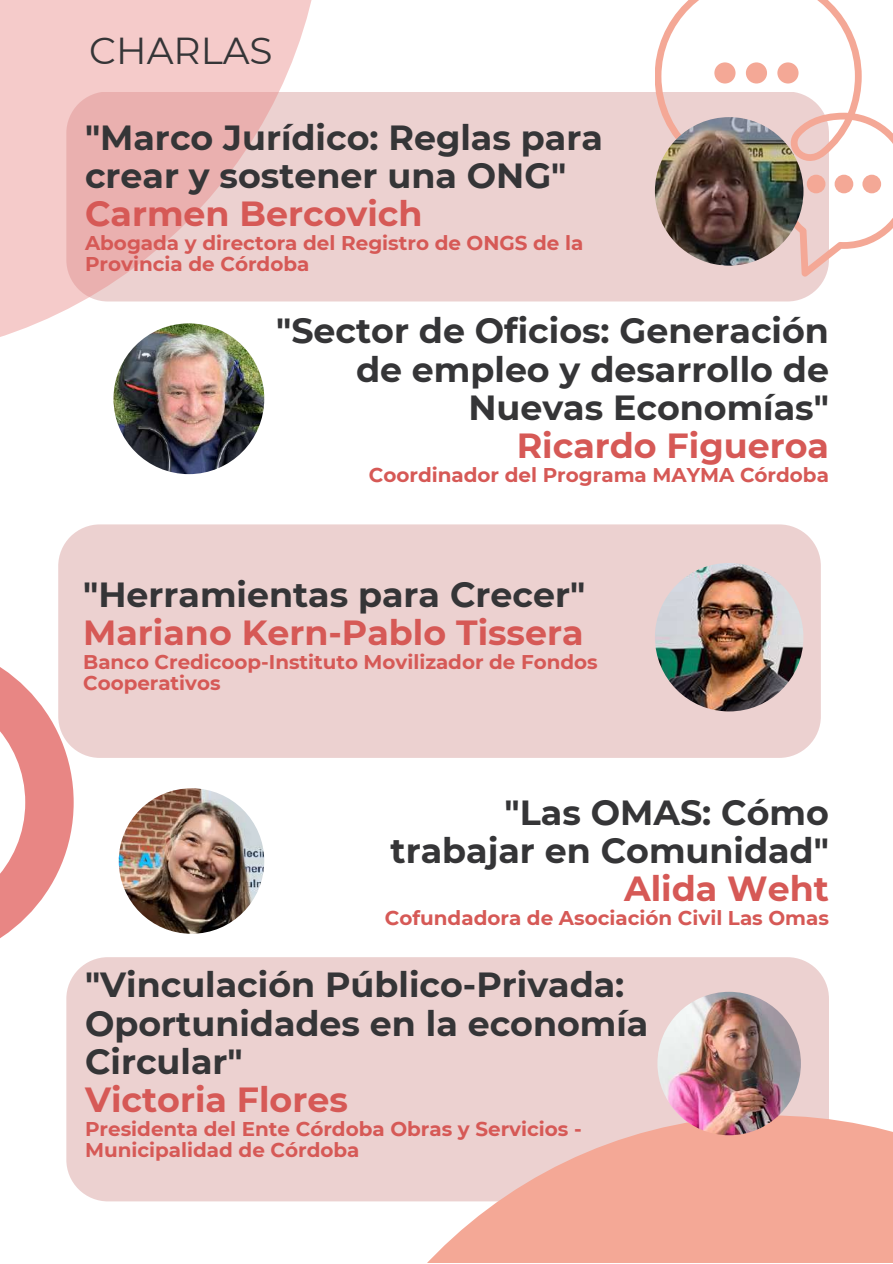
<style>
.page{position:relative;width:893px;height:1264px;background:#fff}
.page>*{position:absolute;margin:0;border:0;box-sizing:border-box;transform-origin:0 0}
.t1{font:37.5px "Montserrat";color:#353537}
.t2{font:700 34.8px/38.2px "Montserrat";color:#353537}
.t3{font:700 34.8px "Montserrat";color:#d65956}
.t4{font:700 19.95px/21.3px "Montserrat";color:#d65956}
.t5{font:700 19.8px/21.3px "Montserrat";color:#d65956}
</style>
<div class="page">
<div style="left:324px;top:92px;width:502px;height:209px;background:#ecd1d0"></div>
<svg style="left:0;top:0;width:324px;height:360px"></svg>
<div style="left:66px;top:957px;width:762px;height:244px;background:#ecd1d0"></div>
<svg style="left:298px;top:1115px;width:594px;height:147px;fill:#f4a896"></svg>
<div style="left:58px;top:524px;width:762px;height:234px;background:#ecd1d0"></div>
<svg style="left:0;top:641px;width:74px;height:323px"></svg>
<svg style="left:655px;top:0;width:237px;height:276px"></svg>
<img style="left:655px;top:563px;width:148px;height:148px;border-radius:50%">
<img style="left:655px;top:117px;width:148px;height:149px;border-radius:50%">
<img style="left:657px;top:991px;width:143px;height:144px;border-radius:50%">
<img style="left:119px;top:788px;width:145px;height:145px;border-radius:50%">
<img style="left:113px;top:323px;width:151px;height:151px;border-radius:50%">
<p class="t1" style="left:89px;top:28px;width:185px">CHARLAS</p>
<p class="t2" style="left:85px;top:118px;width:519px">"Marco Jurídico: Reglas para crear y sostener una ONG"</p>
<p class="t3" style="left:85px;top:193px;width:339px">Carmen Bercovich</p>
<p class="t4" style="left:85px;top:232px;width:500px">Abogada y directora del Registro de ONGS de la<br>Provincia de Córdoba</p>
<p class="t2" style="left:276px;top:312px;width:554px;text-align:right">"Sector de Oficios: Generación de empleo y desarrollo de<br>Nuevas Economías"</p>
<p class="t3" style="left:516px;top:424px;width:314px">Ricardo Figueroa</p>
<p class="t4" style="left:369px;top:464px;width:461px">Coordinador del Programa MAYMA Córdoba</p>
<p class="t2" style="left:83px;top:575px;width:503px">"Herramientas para Crecer"</p>
<p class="t3" style="left:83px;top:611px;width:502px">Mariano Kern-Pablo Tissera</p>
<p class="t5" style="left:83px;top:651px;width:516px">Banco Credicoop-Instituto Movilizador de Fondos<br>Cooperativos</p>
<p class="t2" style="left:390px;top:793px;width:440px;text-align:right">"Las OMAS: Cómo trabajar en Comunidad"</p>
<p class="t3" style="left:624px;top:867px;width:206px">Alida Weht</p>
<p class="t4" style="left:385px;top:907px;width:445px">Cofundadora de Asociación Civil Las Omas</p>
<p class="t2" style="left:85px;top:965px;width:565px">"Vinculación Público-Privada:<br>Oportunidades en la economía<br>Circular"</p>
<p class="t3" style="left:85px;top:1078px;width:264px">Victoria Flores</p>
<p class="t4" style="left:85px;top:1117px;width:498px">Presidenta del Ente Córdoba Obras y Servicios -<br>Municipalidad de Córdoba</p>
</div>
